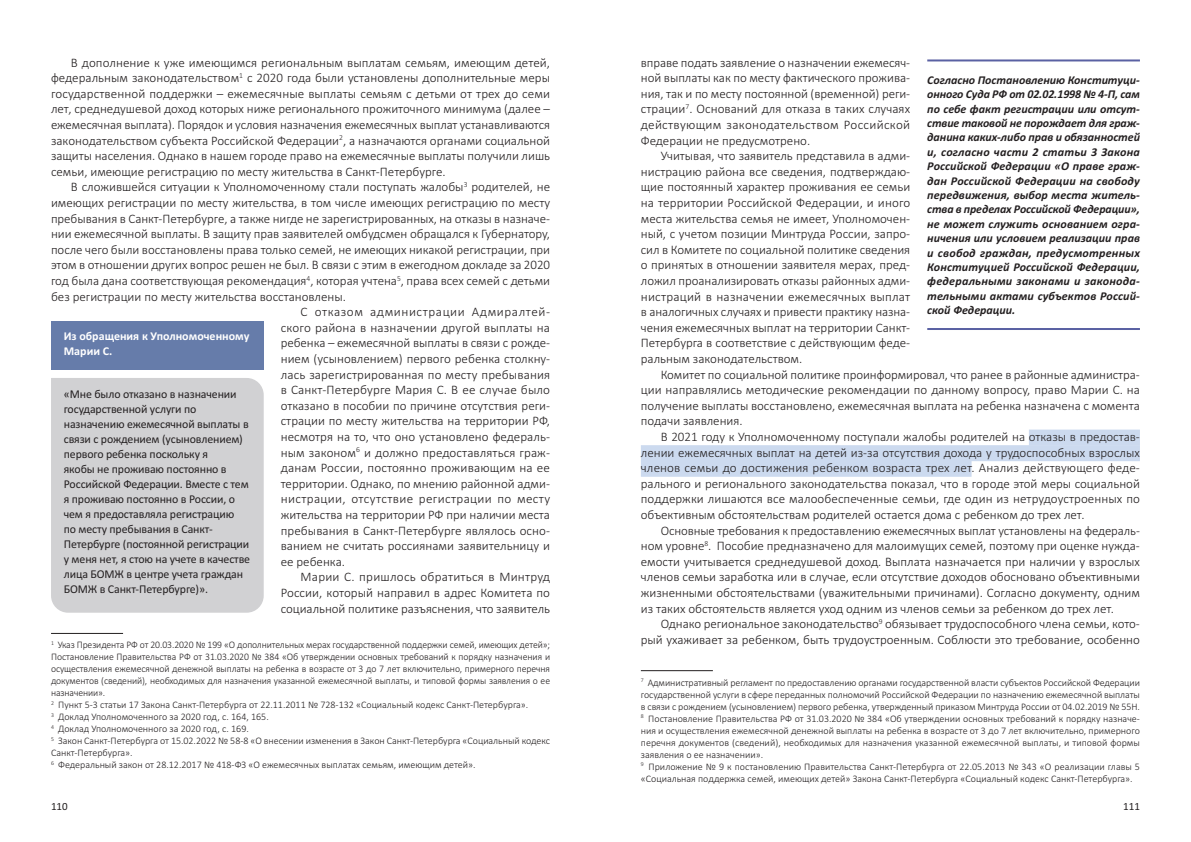
<style>
.page{position:relative;width:1191px;height:842px;background:#fff}
.page>*{position:absolute;margin:0;border:0;box-sizing:border-box;transform-origin:0 0}
.t1{font:300 13px/15.6px "Calibri";color:#231f20;text-align:justify}
.t2{font:300 13px "Calibri";letter-spacing:.03em;color:#231f20}
.t3{font:300 13px "Calibri";letter-spacing:.02em;color:#231f20}
.t4{font:300 13px "Calibri";letter-spacing:.045em;color:#231f20}
.t5{font:italic 700 12px/14.4px "Calibri";letter-spacing:.01em;color:#231f20;text-align:justify}
.t6{font:12px/15px "Calibri";letter-spacing:-.01em;color:#231f20}
.t7{font:700 12px/15px "Calibri";color:#fff}
.t8{font:11px "Calibri";color:#231f20}
.t9{font:300 10px/12px "Calibri";letter-spacing:-.005em;color:#231f20}
</style>
<div class="page">
<hr style="left:51px;top:633px;width:72px;height:1px;background:#231f20">
<div style="left:1029px;top:430px;width:111px;height:16px;background:#ccdaef"></div>
<div style="left:641px;top:445px;width:499px;height:16px;background:#ccdaef"></div>
<div style="left:641px;top:461px;width:330px;height:16px;background:#ccdaef"></div>
<hr style="left:641px;top:670px;width:72px;height:1px;background:#231f20">
<div style="left:51px;top:321px;width:213px;height:48px;background:#667caa"></div>
<div style="left:51px;top:378px;width:213px;height:235px;background:#d1d1d3"></div>
<hr style="left:927px;top:59px;width:213px;height:2px;background:#5a61a3">
<hr style="left:927px;top:328px;width:213px;height:2px;background:#5a61a3">
<p class="t1" style="left:51px;top:56px;width:500px;text-indent:20px">В дополнение к уже имеющимся региональным выплатам семьям, имеющим детей, федеральным законодательством<sup>1</sup> с 2020 года были установлены дополнительные меры государственной поддержки – ежемесячные выплаты семьям с детьми от трех до семи лет, среднедушевой доход которых ниже регионального прожиточного минимума (далее – ежемесячная выплата). Порядок и условия назначения ежемесячных выплат устанавливаются законодательством субъекта Российской Федерации<sup>2</sup>, а назначаются органами социальной защиты населения. Однако в нашем городе право на ежемесячные выплаты получили лишь семьи, имеющие регистрацию по месту жительства в Санкт-Петербурге.</p>
<p class="t1" style="left:71px;top:180px;width:481px">В сложившейся ситуации к Уполномоченному стали поступать жалобы<sup>3</sup> родителей, не</p>
<p class="t1" style="left:51px;top:196px;width:500px">имеющих регистрации по месту жительства, в том числе имеющих регистрацию по месту</p>
<p class="t1" style="left:51px;top:212px;width:500px">пребывания в Санкт-Петербурге, а также нигде не зарегистрированных, на отказы в назначе-</p>
<p class="t1" style="left:51px;top:227px;width:500px">нии ежемесячной выплаты. В защиту прав заявителей омбудсмен обращался к Губернатору,</p>
<p class="t1" style="left:51px;top:243px;width:500px">после чего были восстановлены права только семей, не имеющих никакой регистрации, при</p>
<p class="t1" style="left:51px;top:258px;width:500px">этом в отношении других вопрос решен не был. В связи с этим в ежегодном докладе за 2020</p>
<p class="t1" style="left:51px;top:274px;width:500px">год была дана соответствующая рекомендация<sup>4</sup>, которая учтена<sup>5</sup>, права всех семей с детьми</p>
<p class="t1" style="left:51px;top:290px;width:296px">без регистрации по месту жительства восстановлены.</p>
<p class="t4" style="left:300px;top:307px;width:251px">С отказом администрации Адмиралтей-</p>
<p class="t1" style="left:281px;top:321px;width:271px">ского района в назначении другой выплаты на</p>
<p class="t1" style="left:281px;top:336px;width:271px">ребенка – ежемесячной выплаты в связи с рожде-</p>
<p class="t1" style="left:281px;top:352px;width:271px">нием (усыновлением) первого ребенка столкну-</p>
<p class="t1" style="left:281px;top:368px;width:271px">лась зарегистрированная по месту пребывания</p>
<p class="t1" style="left:281px;top:383px;width:271px">в Санкт-Петербурге Мария С. В ее случае было</p>
<p class="t1" style="left:281px;top:399px;width:271px">отказано в пособии по причине отсутствия реги-</p>
<p class="t1" style="left:281px;top:414px;width:271px">страции по месту жительства на территории РФ,</p>
<p class="t1" style="left:281px;top:430px;width:271px">несмотря на то, что оно установлено федераль-</p>
<p class="t1" style="left:281px;top:446px;width:271px">ным законом<sup>6</sup> и должно предоставляться граж-</p>
<p class="t1" style="left:281px;top:461px;width:271px">данам России, постоянно проживающим на ее</p>
<p class="t1" style="left:281px;top:477px;width:271px">территории. Однако, по мнению районной адми-</p>
<p class="t2" style="left:281px;top:495px;width:271px">нистрации, отсутствие регистрации по месту</p>
<p class="t1" style="left:281px;top:508px;width:271px">жительства на территории РФ при наличии места</p>
<p class="t1" style="left:281px;top:524px;width:271px">пребывания в Санкт-Петербурге являлось осно-</p>
<p class="t1" style="left:281px;top:539px;width:271px">ванием не считать россиянами заявительницу и</p>
<p class="t1" style="left:281px;top:555px;width:66px">ее ребенка.</p>
<p class="t3" style="left:300px;top:573px;width:251px">Марии С. пришлось обратиться в Минтруд</p>
<p class="t1" style="left:281px;top:586px;width:271px">России, который направил в адрес Комитета по</p>
<p class="t1" style="left:281px;top:602px;width:271px">социальной политике разъяснения, что заявитель</p>
<p class="t9" style="left:51px;top:640px;width:500px"><sup>1</sup> Указ Президента РФ от 20.03.2020 № 199 «О дополнительных мерах государственной поддержки семей, имеющих детей»; Постановление Правительства РФ от 31.03.2020 № 384 «Об утверждении основных требований к порядку назначения и осуществления ежемесячной денежной выплаты на ребенка в возрасте от 3 до 7 лет включительно, примерного перечня документов (сведений), необходимых для назначения указанной ежемесячной выплаты, и типовой формы заявления о ее назначении».<br><sup>2</sup> Пункт 5-3 статьи 17 Закона Санкт-Петербурга от 22.11.2011 № 728-132 «Социальный кодекс Санкт-Петербурга».<br><sup>3</sup> Доклад Уполномоченного за 2020 год, с. 164, 165.<br><sup>4</sup> Доклад Уполномоченного за 2020 год, с. 169.<br><sup>5</sup> Закон Санкт-Петербурга от 15.02.2022 № 58-8 «О внесении изменения в Закон Санкт-Петербурга «Социальный кодекс Санкт-Петербурга».<br><sup>6</sup> Федеральный закон от 28.12.2017 № 418-ФЗ «О ежемесячных выплатах семьям, имеющим детей».</p>
<p class="t7" style="left:64px;top:328px;width:187px">Из обращения к Уполномоченному<br>Марии С.</p>
<p class="t6" style="left:64px;top:386px;width:188px">«Мне было отказано в назначении государственной услуги по назначению ежемесячной выплаты в связи с рождением (усыновлением) первого ребенка поскольку я<br>якобы не проживаю постоянно в<br>Российской Федерации. Вместе с тем я проживаю постоянно в России, о чем я предоставляла регистрацию<br>по месту пребывания в Санкт-<br>Петербурге (постоянной регистрации у меня нет, я стою на учете в качестве лица БОМЖ в центре учета граждан<br>БОМЖ в Санкт-Петербурге)».</p>
<p class="t1" style="left:641px;top:56px;width:271px">вправе подать заявление о назначении ежемесяч&shy;ной выплаты как по месту фактического прожива&shy;ния, так и по месту постоянной (временной) реги&shy;страции<sup>7</sup>. Оснований для отказа в таких случаях действующим законодательством Российской Федерации не предусмотрено.</p>
<p class="t1" style="left:641px;top:149px;width:271px;text-indent:20px">Учитывая, что заявитель представила в адми&shy;нистрацию района все сведения, подтверждаю&shy;щие постоянный характер проживания ее семьи на территории Российской Федерации, и иного места жительства семья не имеет, Уполномочен&shy;ный, с учетом позиции Минтруда России, запро&shy;сил в Комитете по социальной политике сведения о принятых в отношении заявителя мерах, пред&shy;ложил проанализировать отказы районных адми&shy;нистраций в назначении ежемесячных выплат в аналогичных случаях и привести практику назна&shy;чения ежемесячных выплат на территории Санкт-Петербурга в соответствие с действующим феде&shy;ральным законодательством.</p>
<p class="t1" style="left:641px;top:368px;width:500px;text-indent:20px">Комитет по социальной политике проинформировал, что ранее в районные администра&shy;ции направлялись методические рекомендации по данному вопросу, право Марии С. на получение выплаты восстановлено, ежемесячная выплата на ребенка назначена с момента подачи заявления.</p>
<p class="t1" style="left:641px;top:430px;width:500px;text-indent:20px">В 2021 году к Уполномоченному поступали жалобы родителей на отказы в предостав&shy;лении ежемесячных выплат на детей из-за отсутствия дохода у трудоспособных взрослых членов семьи до достижения ребенком возраста трех лет. Анализ действующего феде&shy;рального и регионального законодательства показал, что в городе этой меры социальной поддержки лишаются все малообеспеченные семьи, где один из нетрудоустроенных по объективным обстоятельствам родителей остается дома с ребенком до трех лет.</p>
<p class="t1" style="left:641px;top:524px;width:500px;text-indent:20px">Основные требования к предоставлению ежемесячных выплат установлены на федераль&shy;ном уровне<sup>8</sup>. Пособие предназначено для малоимущих семей, поэтому при оценке нужда&shy;емости учитывается среднедушевой доход. Выплата назначается при наличии у взрослых членов семьи заработка или в случае, если отсутствие доходов обосновано объективными жизненными обстоятельствами (уважительными причинами). Согласно документу, одним из таких обстоятельств является уход одним из членов семьи за ребенком до трех лет.</p>
<p class="t1" style="left:641px;top:617px;width:500px;text-align:right">Однако региональное законодательство<sup>9</sup> обязывает трудоспособного члена семьи, кото&shy;рый ухаживает за ребенком, быть трудоустроенным. Соблюсти это требование, особенно</p>
<p class="t9" style="left:641px;top:677px;width:500px"><sup>7</sup> Административный регламент по предоставлению органами государственной власти субъектов Российской Федерации государственной услуги в сфере переданных полномочий Российской Федерации по назначению ежемесячной выплаты в связи с рождением (усыновлением) первого ребенка, утвержденный приказом Минтруда России от 04.02.2019 № 55Н.<br><sup>8</sup> Постановление Правительства РФ от 31.03.2020 № 384 «Об утверждении основных требований к порядку назначе&shy;ния и осуществления ежемесячной денежной выплаты на ребенка в возрасте от 3 до 7 лет включительно, примерного перечня документов (сведений), необходимых для назначения указанной ежемесячной выплаты, и типовой формы заявления о ее назначении».<br><sup>9</sup> Приложение № 9 к постановлению Правительства Санкт-Петербурга от 22.05.2013 № 343 «О реализации главы 5 «Социальная поддержка семей, имеющих детей» Закона Санкт-Петербурга «Социальный кодекс Санкт-Петербурга».</p>
<p class="t5" style="left:927px;top:72px;width:214px">Согласно Постановлению Конституци&shy;онного Суда РФ от 02.02.1998 № 4-П, сам по себе факт регистрации или отсут&shy;ствие таковой не порождает для граж&shy;данина каких-либо прав и обязанностей и, согласно части 2 статьи 3 Закона Российской Федерации «О праве граж&shy;дан Российской Федерации на свободу передвижения, выбор места житель&shy;ства в пределах Российской Федерации», не может служить основанием огра&shy;ничения или условием реализации прав и свобод граждан, предусмотренных Конституцией Российской Федерации, федеральными законами и законода&shy;тельными актами субъектов Россий&shy;ской Федерации.</p>
<p class="t8" style="left:51px;top:799px;width:18px">110</p>
<p class="t8" style="left:1123px;top:799px;width:18px">111</p>
</div>
